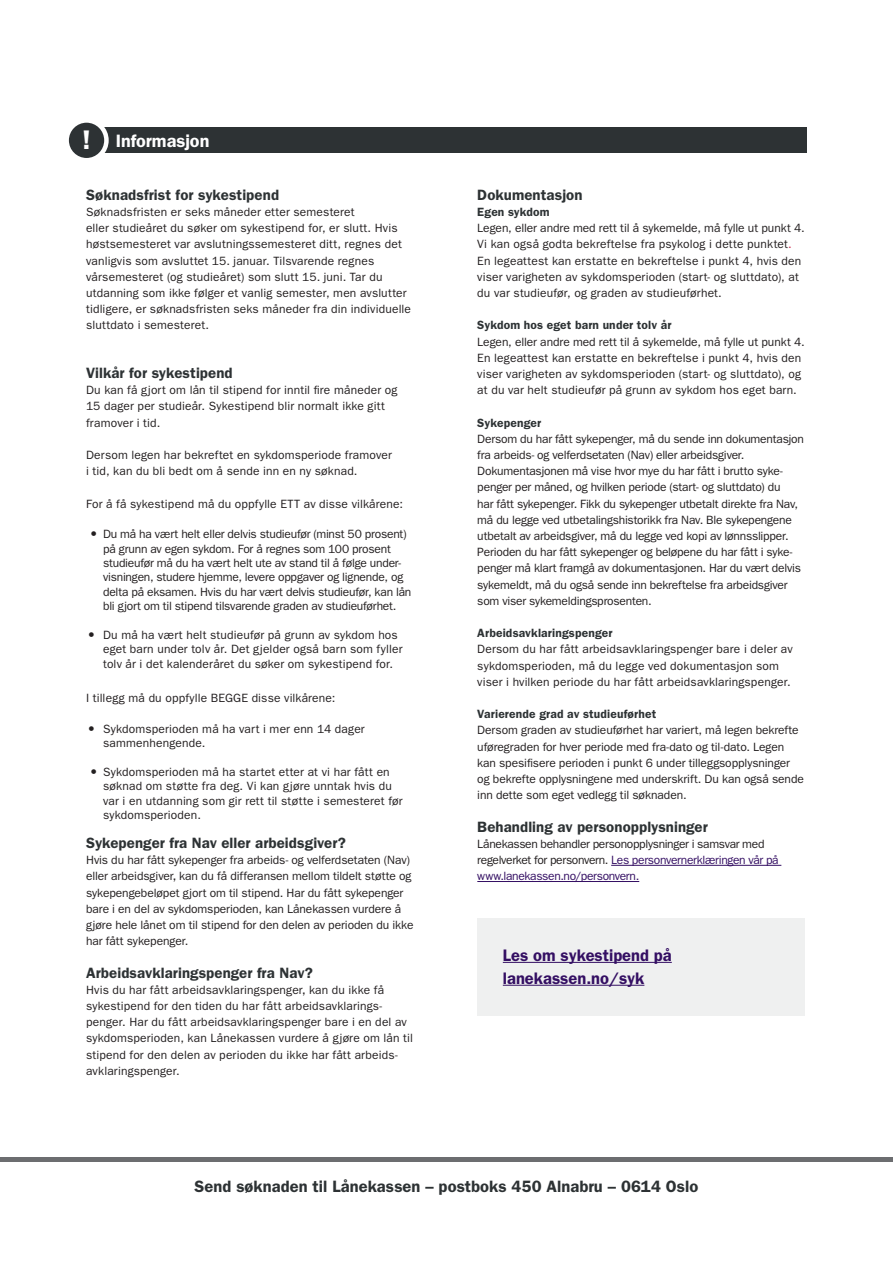
<style>
.page{position:relative;width:893px;height:1263px;background:#fff}
.page>*{position:absolute;margin:0;border:0;box-sizing:border-box;transform-origin:0 0}
.Brødtekst{font:600 27px "ITC Franklin Gothic Std";color:#fff}
.Undertitler_med_numm{font:600 18px "ITC Franklin Gothic Std";color:#fff}
.Neste_side{font:600 16.8px/22.8px "ITC Franklin Gothic Std";color:#340f63}
.Bokmål_nynorsk{font:600 16.5px "ITC Franklin Gothic Std";letter-spacing:.005em;color:#2d3234}
.Bakside-mellomtittel{font:600 15px "ITC Franklin Gothic Std";letter-spacing:.005em;color:#2d3234}
.Brødtekst_i_register{font:600 15px "ITC Franklin Gothic Std";letter-spacing:.005em;color:#2d3234}
.Brødtekst_i_register-2{font:12px/16.2px "ITC Franklin Gothic Std";letter-spacing:.005em;color:#231f20}
.Brødtekst_i_register-3{font:12px/16.2px "ITC Franklin Gothic Std";letter-spacing:-.015em;color:#231f20}
.Brødtekst_i_register-4{font:12px/16.2px "ITC Franklin Gothic Std";letter-spacing:-.025em;color:#231f20}
.Brødtekst_i_register-5{font:600 12px "ITC Franklin Gothic Std";letter-spacing:.015em;color:#2d3234}
.Bakside-mellomtittel-2{font:600 12px "ITC Franklin Gothic Std";letter-spacing:.01em;color:#2d3234}
.s1{font-weight:500}
.s2{color:#ce2b4f}
.s3{color:#340f63}
</style>
<div class="page">
<hr style="left:611px;top:865px;width:170px;height:1px;background:#340f63">
<hr style="left:477px;top:881px;width:162px;height:1px;background:#340f63">
<div style="left:84px;top:128px;width:723px;height:25px;background:#2d3234"></div>
<svg style="left:67px;top:120px;width:39px;height:40px"></svg>
<div style="left:64px;top:118px;width:45px;height:44px;border:4px solid #fff;border-radius:50%"></div>
<div style="left:0;top:1157px;width:893px;height:5px;background:#6c6d70"></div>
<div style="left:477px;top:918px;width:328px;height:98px;background:#eff0f0"></div>
<hr style="left:503px;top:962px;width:169px;height:1px;background:#340f63">
<hr style="left:503px;top:985px;width:141px;height:1px;background:#340f63">
<p class="Brødtekst" style="left:82px;top:124px;width:10px">!</p>
<p class="Undertitler_med_numm" style="left:116px;top:130px;width:95px">Informasjon</p>
<p class="Bakside-mellomtittel" style="left:86px;top:186px;width:195px">Søknadsfrist for sykestipend</p>
<p class="Brødtekst_i_register-2" style="left:86px;top:204px;width:270px">Søknadsfristen er seks måneder etter semesteret</p>
<p class="Brødtekst_i_register-2" style="left:86px;top:220px;width:317px">eller studieåret du søker om sykestipend for, er slutt. Hvis høstsemesteret var avslutningssemesteret ditt, regnes det vanligvis som avsluttet 15. januar. Tilsvarende regnes</p>
<p class="Brødtekst_i_register-2" style="left:86px;top:269px;width:326px">vårsemesteret (og studieåret) som slutt 15. juni. Tar du utdanning som ikke følger et vanlig semester, men avslutter tidligere, er søknadsfristen seks måneder fra din individuelle sluttdato i semesteret.</p>
<p class="Brødtekst_i_register" style="left:86px;top:364px;width:148px">Vilkår for sykestipend</p>
<p class="Brødtekst_i_register-2" style="left:86px;top:382px;width:313px">Du kan få gjort om lån til stipend for inntil fire måneder og<br>15 dager per studieår. Sykestipend blir normalt ikke gitt framover i tid.</p>
<p class="Brødtekst_i_register-2" style="left:86px;top:447px;width:307px">Dersom legen har bekreftet en sykdomsperiode framover i tid, kan du bli bedt om å sende inn en ny søknad.</p>
<p class="Brødtekst_i_register-2" style="left:86px;top:496px;width:318px">For å få sykestipend må du oppfylle ETT av disse vilkårene:</p>
<p class="Brødtekst_i_register-3" style="left:103px;top:527px;width:310px;line-height:14.4px">Du må ha vært helt eller delvis studieufør (minst 50 prosent) på grunn av egen sykdom. For å regnes som 100 prosent studieufør må du ha vært helt ute av stand til å følge under&shy;visningen, studere hjemme, levere oppgaver og lignende, og delta på eksamen. Hvis du har vært delvis studieufør, kan lån bli gjort om til stipend tilsvarende graden av studieuførhet.</p>
<p class="Brødtekst_i_register-2" style="left:103px;top:628px;width:301px;line-height:14.4px">Du må ha vært helt studieufør på grunn av sykdom hos eget barn under tolv år. Det gjelder også barn som fyller tolv år i det kalenderåret du søker om sykestipend for.</p>
<p class="Brødtekst_i_register-2" style="left:86px;top:690px;width:251px">I tillegg må du oppfylle BEGGE disse vilkårene:</p>
<p class="Brødtekst_i_register-2" style="left:103px;top:721px;width:263px;line-height:14.4px">Sykdomsperioden må ha vart i mer enn 14 dager sammenhengende.</p>
<p class="Brødtekst_i_register-2" style="left:103px;top:765px;width:301px;line-height:14.4px">Sykdomsperioden må ha startet etter at vi har fått en søknad om støtte fra deg. Vi kan gjøre unntak hvis du var i en utdanning som gir rett til støtte i semesteret før sykdomsperioden.</p>
<p class="Bakside-mellomtittel" style="left:86px;top:834px;width:261px">Sykepenger fra Nav eller arbeidsgiver?</p>
<p class="Brødtekst_i_register-2" style="left:86px;top:852px;width:329px">Hvis du har fått sykepenger fra arbeids- og velferdsetaten (Nav) eller arbeidsgiver<span class="s1">,</span> kan du få differansen mellom tildelt støtte og sykepengebeløpet gjort om til stipend. Har du fått sykepenger bare i en del av sykdomsperioden, kan Lånekassen vurdere å gjøre hele lånet om til stipend for den delen av perioden du ikke har fått sykepenger.</p>
<p class="Bakside-mellomtittel" style="left:86px;top:963px;width:228px">Arbeidsavklaringspenger fra Nav?</p>
<p class="Brødtekst_i_register-2" style="left:86px;top:982px;width:328px">Hvis du har fått arbeidsavklaringspenger<span class="s1">,</span> kan du ikke få sykestipend for den tiden du har fått arbeidsavklarings&shy;penger. Har du fått arbeidsavklaringspenger bare i en del av sykdomsperioden, kan Lånekassen vurdere å gjøre om lån til stipend for den delen av perioden du ikke har fått arbeids&shy;avklaringspenger.</p>
<p class="Bakside-mellomtittel" style="left:477px;top:186px;width:107px">Dokumentasjon</p>
<p class="Bakside-mellomtittel-2" style="left:477px;top:205px;width:74px">Egen sykdom</p>
<p class="Brødtekst_i_register-2" style="left:477px;top:220px;width:329px">Legen, eller andre med rett til å sykemelde, må fylle ut punkt 4.<br>Vi kan også godta bekreftelse fra psykolog i dette punktet<span class="s2">.<br></span>En legeattest kan erstatte en bekreftelse i punkt 4, hvis den viser varigheten av sykdomsperioden (start- og sluttdato), at du var studieufør, og graden av studieuførhet.</p>
<p class="Brødtekst_i_register-5" style="left:477px;top:318px;width:196px">Sykdom hos eget barn under tolv år</p>
<p class="Brødtekst_i_register-2" style="left:477px;top:334px;width:329px">Legen, eller andre med rett til å sykemelde, må fylle ut punkt 4.<br>En legeattest kan erstatte en bekreftelse i punkt 4, hvis den viser varigheten av sykdomsperioden (start- og sluttdato), og at du var helt studieufør på grunn av sykdom hos eget barn.</p>
<p class="Brødtekst_i_register-5" style="left:477px;top:415px;width:65px">Sykepenger</p>
<p class="Brødtekst_i_register-3" style="left:477px;top:431px;width:328px">Dersom du har fått sykepenger, må du sende inn dokumentasjon fra arbeids- og velferdsetaten (Nav) eller arbeidsgiver.<br>Dokumentasjonen må vise hvor mye du har fått i brutto syke-</p>
<p class="Brødtekst_i_register-3" style="left:477px;top:479px;width:325px">penger per måned, og hvilken periode (start- og sluttdato) du<br>har fått sykepenger. Fikk du sykepenger utbetalt direkte fra Nav, må du legge ved utbetalingshistorikk fra Nav. Ble sykepengene utbetalt av arbeidsgiver, må du legge ved kopi av lønnsslipper.<br>Perioden du har fått sykepenger og beløpene du har fått i syke&shy;penger må klart framgå av dokumentasjonen. Har du vært delvis sykemeldt, må du også sende inn bekreftelse fra arbeidsgiver som viser sykemeldingsprosenten.</p>
<p class="Brødtekst_i_register-5" style="left:477px;top:626px;width:137px">Arbeidsavklaringspenger</p>
<p class="Brødtekst_i_register-2" style="left:477px;top:641px;width:317px">Dersom du har fått arbeidsavklaringspenger bare i deler av sykdomsperioden, må du legge ved dokumentasjon som viser i hvilken periode du har fått arbeidsavklaringspenger.</p>
<p class="Brødtekst_i_register-5" style="left:477px;top:707px;width:180px">Varierende grad av studieuførhet</p>
<p class="Brødtekst_i_register-2" style="left:477px;top:722px;width:328px">Dersom graden av studieuførhet har variert, må legen bekrefte uføregraden for hver periode med fra-dato og til-dato. Legen kan spesifisere perioden i punkt 6 under tilleggsopplysninger og bekrefte opplysningene med underskrift. Du kan også sende inn dette som eget vedlegg til søknaden.</p>
<p class="Bakside-mellomtittel" style="left:477px;top:818px;width:232px">Behandling av personopplysninger</p>
<p class="Brødtekst_i_register-4" style="left:477px;top:836px;width:303px">Lånekassen behandler personopplysninger i samsvar med regelverket for personvern. <span class="s3">Les personvernerklæringen vår på www.lanekassen.no/personvern.</span></p>
<p class="Neste_side" style="left:503px;top:943px;width:170px">Les om sykestipend på lanekassen.no/syk</p>
<p class="Bokmål_nynorsk" style="left:195px;top:1176px;width:505px">Send søknaden til Lånekassen – postboks 450 Alnabru – 0614 Oslo</p>
</div>
